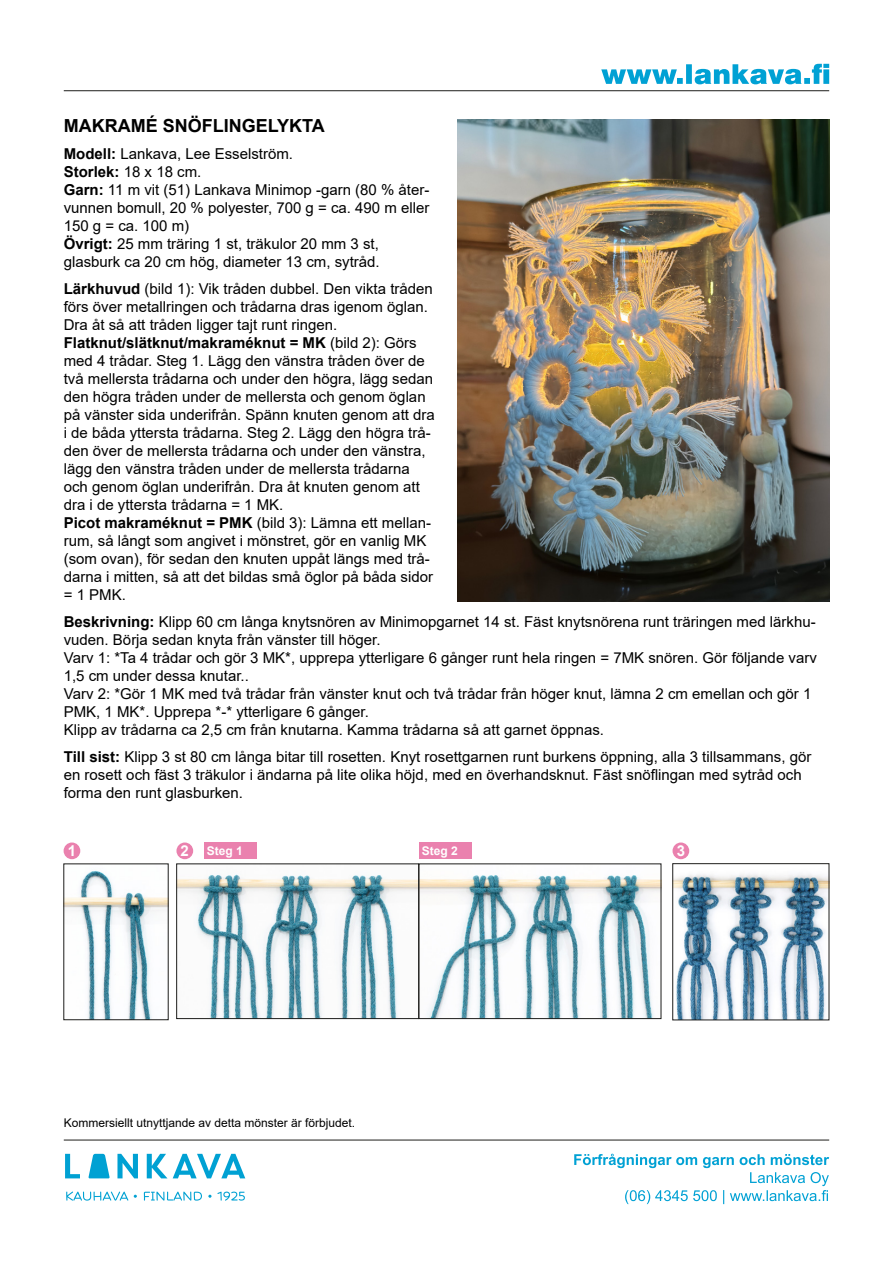
<style>
.page{position:relative;width:893px;height:1263px;background:#fff}
.page>*{position:absolute;margin:0;border:0;box-sizing:border-box;transform-origin:0 0}
.t1{font:700 18px "Arial";color:#000}
.t2{font:15px/18px "Arial";color:#000}
.t3{font:700 15px "Arial";color:#fff}
.t4{font:12px "Arial";color:#000}
.t5{font:700 12px "Arial";color:#fff}
.s1{font-weight:700}
</style>
<div class="page">
<img style="left:178px;top:874px;width:481px;height:143px">
<div style="left:176px;top:864px;width:243px;height:155px;border:1px solid #1d1d1b"></div>
<img style="left:674px;top:874px;width:153px;height:144px">
<div style="left:672px;top:863px;width:157px;height:157px;border:1px solid #1d1d1b"></div>
<div style="left:419px;top:864px;width:242px;height:155px;border:1px solid #1d1d1b"></div>
<img style="left:66px;top:870px;width:100px;height:148px">
<svg style="left:65px;top:1154px;width:15px;height:24px"></svg>
<svg style="left:88px;top:1154px;width:22px;height:24px"></svg>
<svg style="left:117px;top:1154px;width:21px;height:24px"></svg>
<svg style="left:147px;top:1154px;width:20px;height:24px"></svg>
<svg style="left:173px;top:1154px;width:72px;height:24px"></svg>
<svg style="left:66px;top:1191px;width:62px;height:9px"></svg>
<svg style="left:144px;top:1191px;width:58px;height:9px"></svg>
<svg style="left:208px;top:1191px;width:37px;height:9px"></svg>
<svg style="left:601px;top:64px;width:228px;height:20px"></svg>
<hr style="left:64px;top:90px;width:765px;height:1px;background:#1d1d1b">
<hr style="left:64px;top:1140px;width:765px;height:1px;background:#1d1d1b">
<img style="left:458px;top:119px;width:371px;height:483px">
<div style="left:672px;top:842px;width:17px;height:17px;background:#ea81ae;border-radius:50%"></div>
<div style="left:176px;top:842px;width:17px;height:17px;background:#ea81ae;border-radius:50%"></div>
<div style="left:64px;top:842px;width:16px;height:17px;background:#ea81ae;border-radius:50%"></div>
<div style="left:204px;top:842px;width:52px;height:17px;background:#ea81ae"></div>
<div style="left:419px;top:842px;width:53px;height:17px;background:#ea81ae"></div>
<svg style="left:574px;top:1154px;width:255px;height:50px"></svg>
<p class="t1" style="left:64px;top:113px;width:262px">MAKRAMÉ SNÖFLINGELYKTA</p>
<p class="t2" style="left:64px;top:145px;width:367px"><span class="s1">Modell:</span> Lankava, Lee Esselström.<br><span class="s1">Storlek:</span> 18 x 18 cm.<br><span class="s1">Garn:</span> 11 m vit (51) Lankava Minimop -garn (80 % åter&shy;vunnen bomull, 20 % polyester, 700 g = ca. 490 m eller 150 g = ca. 100 m)<br><span class="s1">Övrigt:</span> 25 mm träring 1 st, träkulor 20 mm 3 st, glasburk ca 20 cm hög, diameter 13 cm, sytråd.</p>
<p class="t2" style="left:64px;top:280px;width:373px"><span class="s1">Lärkhuvud</span> (bild 1): Vik tråden dubbel. Den vikta tråden förs över metallringen och trådarna dras igenom öglan.<br>Dra åt så att tråden ligger tajt runt ringen.<br><span class="s1">Flatknut/slätknut/makraméknut = MK</span> (bild 2): Görs med 4 trådar. Steg 1. Lägg den vänstra tråden över de två mellersta trådarna och under den högra, lägg sedan den högra tråden under de mellersta och genom öglan på vänster sida underifrån. Spänn knuten genom att dra i de båda yttersta trådarna. Steg 2. Lägg den högra trå&shy;den över de mellersta trådarna och under den vänstra, lägg den vänstra tråden under de mellersta trådarna och genom öglan underifrån. Dra åt knuten genom att dra i de yttersta trådarna = 1 MK.<br><span class="s1">Picot makraméknut = PMK</span> (bild 3): Lämna ett mellan&shy;rum, så långt som angivet i mönstret, gör en vanlig MK (som ovan), för sedan den knuten uppåt längs med trå&shy;darna i mitten, så att det bildas små öglor på båda sidor = 1 PMK.</p>
<p class="t2" style="left:64px;top:613px;width:754px"><span class="s1">Beskrivning:</span> Klipp 60 cm långa knytsnören av Minimopgarnet 14 st. Fäst knytsnörena runt träringen med lärkhu&shy;vuden. Börja sedan knyta från vänster till höger.</p>
<p class="t2" style="left:64px;top:649px;width:754px">Varv 1: *Ta 4 trådar och gör 3 MK*, upprepa ytterligare 6 gånger runt hela ringen = 7MK snören. Gör följande varv<br>1,5 cm under dessa knutar..</p>
<p class="t2" style="left:64px;top:685px;width:749px">Varv 2: *Gör 1 MK med två trådar från vänster knut och två trådar från höger knut, lämna 2 cm emellan och gör 1<br>PMK, 1 MK*. Upprepa *-* ytterligare 6 gånger.</p>
<p class="t2" style="left:64px;top:721px;width:542px">Klipp av trådarna ca 2,5 cm från knutarna. Kamma trådarna så att garnet öppnas.</p>
<p class="t2" style="left:64px;top:748px;width:749px"><span class="s1">Till sist:</span> Klipp 3 st 80 cm långa bitar till rosetten. Knyt rosettgarnen runt burkens öppning, alla 3 tillsammans, gör en rosett och fäst 3 träkulor i ändarna på lite olika höjd, med en överhandsknut. Fäst snöflingan med sytråd och forma den runt glasburken.</p>
<p class="t3" style="left:68px;top:840px;width:10px">1</p>
<p class="t3" style="left:181px;top:840px;width:10px">2</p>
<p class="t5" style="left:207px;top:842px;width:38px">Steg 1</p>
<p class="t5" style="left:422px;top:842px;width:38px">Steg 2</p>
<p class="t3" style="left:677px;top:840px;width:10px">3</p>
<p class="t4" style="left:64px;top:1115px;width:293px">Kommersiellt utnyttjande av detta mönster är förbjudet.</p>
</div>
